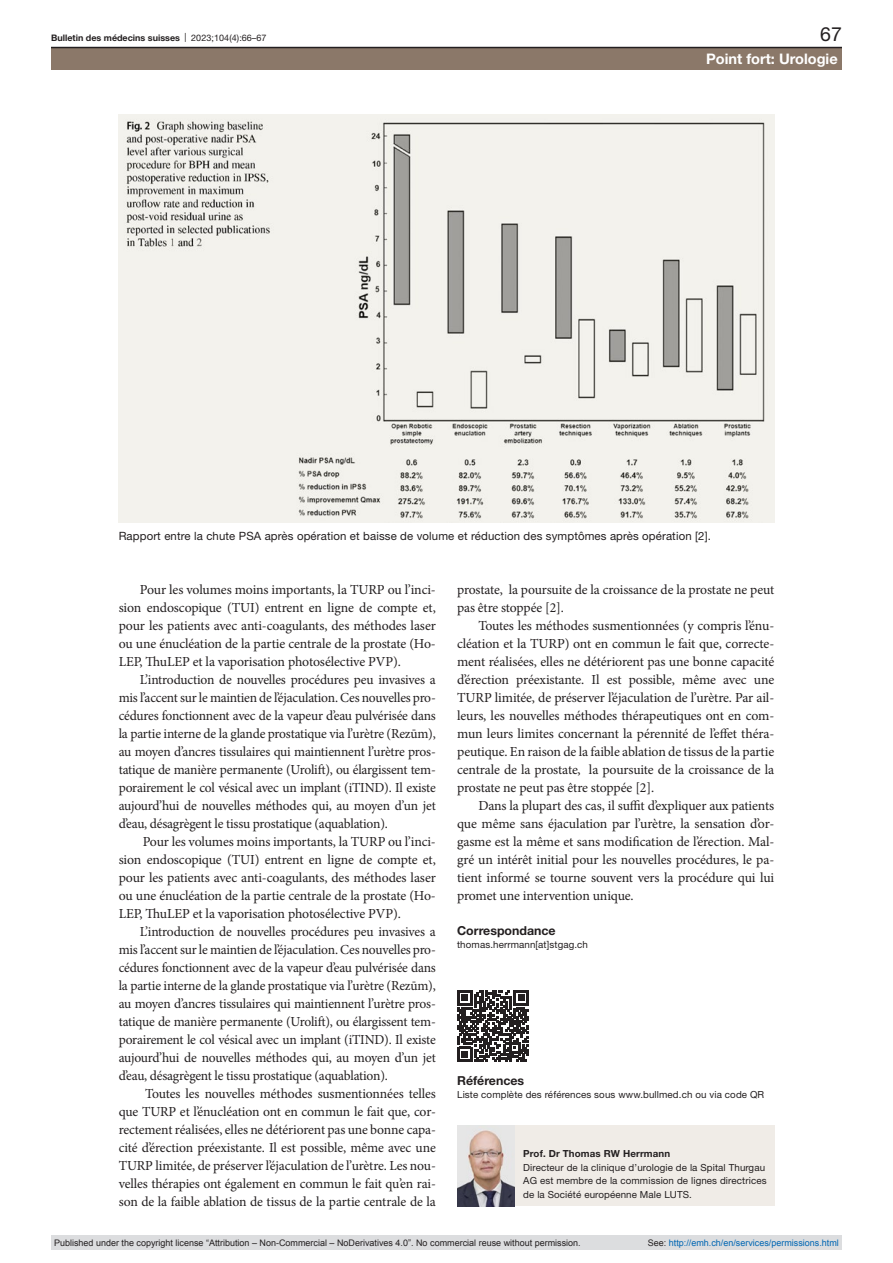
<style>
.page{position:relative;width:893px;height:1263px;background:#fff}
.page>*{position:absolute;margin:0;border:0;box-sizing:border-box;transform-origin:0 0}
.t1{font:19.5px "Helvetica Neue LT Pro";color:#231f20}
.t2{font:700 14.55px "Helvetica Neue LT Pro";color:#fff}
.paragraph-indent{font:13.8px/18px "Minion Pro";letter-spacing:-.015em;color:#231f20;text-align:justify}
.correspondence-head{font:700 12.3px "Helvetica Neue LT Pro";color:#231f20}
.online-ref-head{font:700 12.3px "Helvetica Neue LT Pro";color:#231f20}
.figure-caption{font:11.4px "Helvetica Neue LT Pro";letter-spacing:.01em;color:#231f20}
.affiliations-small{font:9.75px/13.5px "Helvetica Neue LT Pro";letter-spacing:.01em;color:#231f20}
.online-ref{font:9.75px "Helvetica Neue LT Pro";letter-spacing:.01em;color:#231f20}
.financial-disclosure{font:9.75px "Helvetica Neue LT Pro";letter-spacing:.01em;color:#231f20}
.authors-small{font:700 9.75px "Helvetica Neue LT Pro";letter-spacing:.01em;color:#231f20}
.t3{font:9px "Arial";color:#231f20}
.t4{font:9px "Arial";color:#0066b3}
.t5{font:700 9px "Helvetica Neue LT Pro";color:#231f20}
.s1{font-weight:400}
.s2{color:#231f20}
</style>
<div class="page">
<img style="left:119px;top:115px;width:655px;height:407px">
<div style="left:457px;top:1125px;width:317px;height:81px;background:#f0ece7"></div>
<img style="left:457px;top:1125px;width:58px;height:81px">
<svg style="left:457px;top:990px;width:72px;height:72px"></svg>
<div style="left:51px;top:48px;width:791px;height:22px;background:#8b7869"></div>
<hr style="left:51px;top:47px;width:791px;height:1px;background:#231f20">
<div style="left:51px;top:1235px;width:791px;height:15px;background:#dcdddf"></div>
<p class="t5" style="left:51px;top:32px;width:217px">Bulletin des médecins suisses <span class="s1">| 2023;104(4):66–67</span></p>
<h1 class="t1" style="left:820px;top:22px;width:23px">67</h1>
<p class="t2" style="left:706px;top:49px;width:133px">Point fort: Urologie</p>
<p class="figure-caption" style="left:119px;top:529px;width:594px">Rapport entre la chute PSA après opération et baisse de volume et réduction des symptômes après opération [2].</p>
<p class="paragraph-indent" style="left:119px;top:581px;width:319px;text-indent:21px">Pour les volumes moins importants, la TURP ou l’inci&shy;sion endoscopique (TUI) entrent en ligne de compte et, pour les patients avec anti-coagulants, des méthodes laser ou une énucléation de la partie centrale de la prostate (Ho-LEP, ThuLEP et la vaporisation photosélective PVP).</p>
<p class="paragraph-indent" style="left:119px;top:671px;width:319px;text-indent:21px">L’introduction de nouvelles procédures peu invasives a mis l’accent sur le maintien de l’éjaculation. Ces nouvelles pro&shy;cédures fonctionnent avec de la vapeur d’eau pulvérisée dans la partie interne de la glande prostatique via l’urètre (Rezūm), au moyen d’ancres tissulaires qui maintiennent l’urètre pros&shy;tatique de manière permanente (Urolift), ou élargissent tem&shy;porairement le col vésical avec un implant (iTIND). Il existe aujourd’hui de nouvelles méthodes qui, au moyen d’un jet d’eau, désagrègent le tissu prostatique (aquablation).</p>
<p class="paragraph-indent" style="left:119px;top:833px;width:319px;text-indent:24px">Pour les volumes moins importants, la TURP ou l’inci&shy;sion endoscopique (TUI) entrent en ligne de compte et, pour les patients avec anti-coagulants, des méthodes laser ou une énucléation de la partie centrale de la prostate (Ho-LEP, ThuLEP et la vaporisation photosélective PVP).</p>
<p class="paragraph-indent" style="left:119px;top:923px;width:319px;text-indent:21px">L’introduction de nouvelles procédures peu invasives a mis l’accent sur le maintien de l’éjaculation. Ces nouvelles pro&shy;cédures fonctionnent avec de la vapeur d’eau pulvérisée dans la partie interne de la glande prostatique via l’urètre (Rezūm), au moyen d’ancres tissulaires qui maintiennent l’urètre pros&shy;tatique de manière permanente (Urolift), ou élargissent tem&shy;porairement le col vésical avec un implant (iTIND). Il existe aujourd’hui de nouvelles méthodes qui, au moyen d’un jet d’eau, désagrègent le tissu prostatique (aquablation).</p>
<p class="paragraph-indent" style="left:119px;top:1085px;width:319px;text-indent:26px">Toutes les nouvelles méthodes susmentionnées telles que TURP et l’énucléation ont en commun le fait que, cor&shy;rectement réalisées, elles ne détériorent pas une bonne capa&shy;cité d’érection préexistante. Il est possible, même avec une TURP limitée, de préserver l’éjaculation de l’urètre. Les nou&shy;velles thérapies ont également en commun le fait qu’en rai&shy;son de la faible ablation de tissus de la partie centrale de la</p>
<p class="paragraph-indent" style="left:457px;top:581px;width:319px">prostate, la poursuite de la croissance de la prostate ne peut pas être stoppée [2].</p>
<p class="paragraph-indent" style="left:457px;top:617px;width:319px;text-indent:21px">Toutes les méthodes susmentionnées (y compris l’énu&shy;cléation et la TURP) ont en commun le fait que, correcte&shy;ment réalisées, elles ne détériorent pas une bonne capacité d’érection préexistante. Il est possible, même avec une TURP limitée, de préserver l’éjaculation de l’urètre. Par ail&shy;leurs, les nouvelles méthodes thérapeutiques ont en com&shy;mun leurs limites concernant la pérennité de l’effet théra&shy;peutique. En raison de la faible ablation de tissus de la partie centrale de la prostate, la poursuite de la croissance de la prostate ne peut pas être stoppée [2].</p>
<p class="paragraph-indent" style="left:457px;top:797px;width:319px;text-indent:21px">Dans la plupart des cas, il suffit d’expliquer aux patients que même sans éjaculation par l’urètre, la sensation d’or&shy;gasme est la même et sans modification de l’érection. Mal&shy;gré un intérêt initial pour les nouvelles procédures, le pa&shy;tient informé se tourne souvent vers la procédure qui lui promet une intervention unique.</p>
<p class="correspondence-head" style="left:457px;top:922px;width:100px">Correspondance</p>
<p class="financial-disclosure" style="left:457px;top:939px;width:132px">thomas.herrmann[at]stgag.ch</p>
<p class="online-ref-head" style="left:457px;top:1072px;width:69px">Références</p>
<p class="online-ref" style="left:457px;top:1089px;width:309px">Liste complète des références sous www.bullmed.ch ou via code QR</p>
<p class="authors-small" style="left:523px;top:1147px;width:149px">Prof. Dr Thomas RW Herrmann</p>
<p class="affiliations-small" style="left:523px;top:1160px;width:245px">Directeur de la clinique d’urologie de la Spital Thurgau<br>AG est membre de la commission de lignes directrices de la Société européenne Male LUTS.</p>
<p class="t3" style="left:54px;top:1237px;width:528px">Published under the copyright license “Attribution – Non-Commercial – NoDerivatives 4.0”. No commercial reuse without permission.</p>
<p class="t4" style="left:648px;top:1237px;width:193px"><span class="s2">See:</span> http://emh.ch/en/services/permissions.html</p>
</div>
